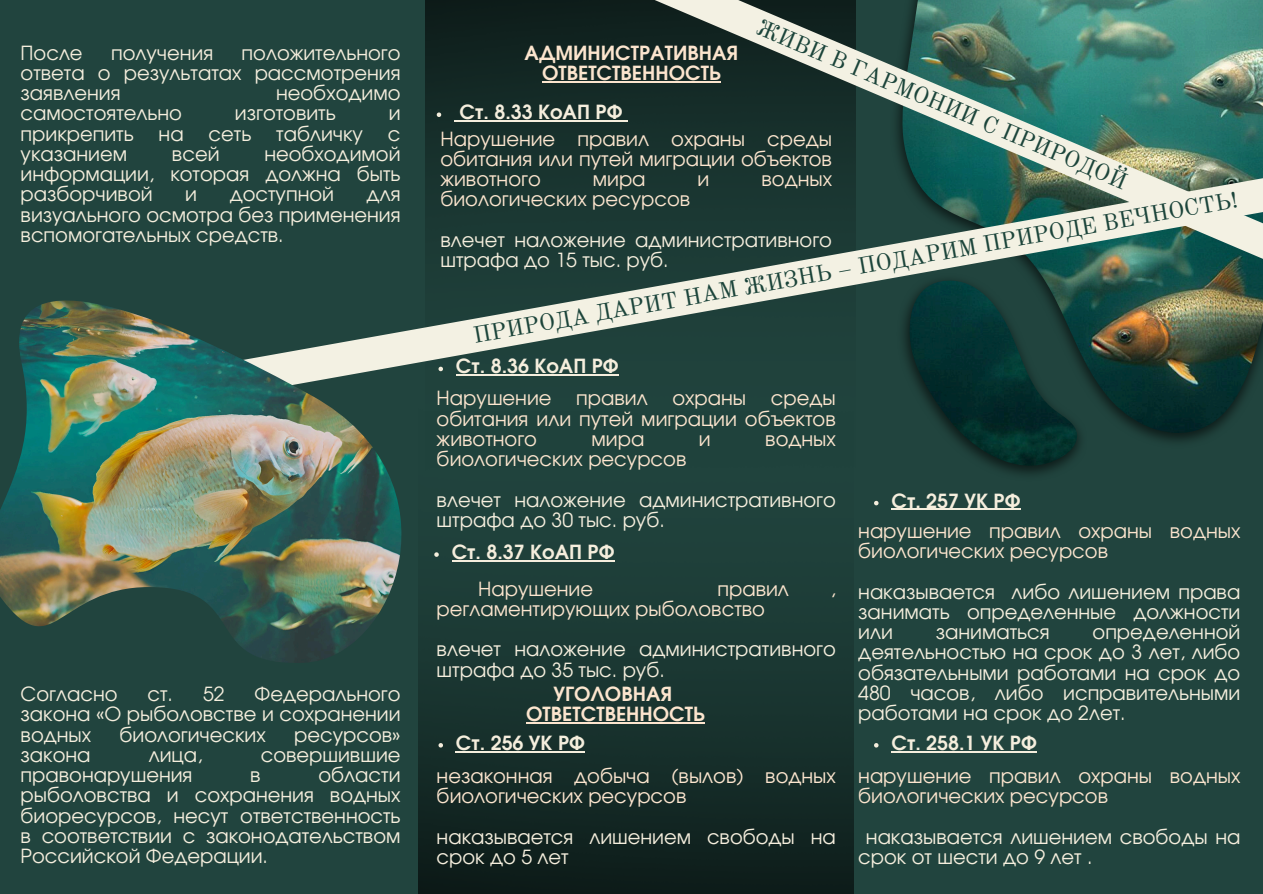
<style>
.page{position:relative;width:1263px;height:894px;background:#fff}
.page>*{position:absolute;margin:0;border:0;box-sizing:border-box;transform-origin:0 0}
.t1{font:22.8px "Old Standard";color:#1b443a}
.t2{font:19.5px/20.2px "Evolventa";color:#f5eedd;text-align:justify}
.t3{font:19.5px/20.2px "Evolventa";color:#fce5ce}
.t4{font:700 19.5px "Evolventa";color:#f5eedd}
.t5{font:700 19.5px/20.2px "Evolventa";color:#fce5ce;text-align:center}
</style>
<div class="page">
<div style="left:0;top:0;width:1263px;height:893px;background:#21443e"></div>
<img style="left:419px;top:556px;width:435px;height:337px">
<img style="left:426px;top:0;width:168px;height:165px">
<svg style="left:594px;top:0;width:669px;height:165px;background:#466d63"></svg>
<svg style="left:401px;top:165px;width:862px;height:237px"></svg>
<img style="left:0;top:300px;width:401px;height:362px">
<svg style="left:434px;top:552px;width:5px;height:4px"></svg>
<hr style="left:452px;top:560px;width:163px;height:1px;background:#f5eedd">
<svg style="left:437px;top:112px;width:4px;height:5px"></svg>
<hr style="left:460px;top:120px;width:162px;height:1px;background:#f5eedd">
<hr style="left:542px;top:81px;width:179px;height:1px;background:#fce5ce">
<svg style="left:438px;top:366px;width:5px;height:5px"></svg>
<hr style="left:456px;top:374px;width:163px;height:1px;background:#f5eedd">
<hr style="left:526px;top:722px;width:179px;height:1px;background:#fce5ce">
<svg style="left:438px;top:742px;width:5px;height:5px"></svg>
<hr style="left:456px;top:750px;width:129px;height:1px;background:#f5eedd">
<svg style="left:874px;top:743px;width:4px;height:4px"></svg>
<hr style="left:891px;top:750px;width:146px;height:1px;background:#f5eedd">
<svg style="left:874px;top:500px;width:4px;height:5px"></svg>
<hr style="left:891px;top:508px;width:129px;height:1px;background:#f5eedd">
<p class="t2" style="left:21px;top:44px;width:64px">После</p>
<p class="t2" style="left:111px;top:44px;width:104px">получения</p>
<p class="t2" style="left:21px;top:44px;width:381px;text-indent:221px">положительного ответа о результатах рассмотрения заявления</p>
<p class="t2" style="left:276px;top:84px;width:126px">необходимо</p>
<p class="t2" style="left:21px;top:104px;width:163px">самостоятельно</p>
<p class="t2" style="left:235px;top:104px;width:102px">изготовить</p>
<p class="t2" style="left:389px;top:104px;width:13px">и</p>
<p class="t2" style="left:21px;top:125px;width:115px">прикрепить</p>
<p class="t2" style="left:159px;top:125px;width:27px">на</p>
<p class="t2" style="left:209px;top:125px;width:44px">сеть</p>
<p class="t2" style="left:276px;top:125px;width:88px">табличку</p>
<p class="t2" style="left:388px;top:125px;width:14px">с</p>
<p class="t2" style="left:21px;top:145px;width:108px">указанием</p>
<p class="t2" style="left:172px;top:145px;width:49px">всей</p>
<p class="t2" style="left:21px;top:145px;width:381px;text-indent:244px">необходимой информации, которая должна быть разборчивой</p>
<p class="t2" style="left:185px;top:185px;width:13px">и</p>
<p class="t2" style="left:230px;top:185px;width:106px">доступной</p>
<p class="t2" style="left:21px;top:185px;width:381px;text-indent:346px">для визуального осмотра без применения вспомогательных средств.</p>
<p class="t2" style="left:21px;top:685px;width:98px">Согласно</p>
<p class="t2" style="left:148px;top:685px;width:79px">ст. 52</p>
<p class="t2" style="left:21px;top:685px;width:381px;text-indent:234px">Федерального закона «О рыболовстве и сохранении водных</p>
<p class="t2" style="left:119px;top:725px;width:148px">биологических</p>
<p class="t2" style="left:294px;top:725px;width:108px">ресурсов»</p>
<p class="t2" style="left:21px;top:745px;width:71px">закона</p>
<p class="t2" style="left:149px;top:745px;width:55px">лица,</p>
<p class="t2" style="left:261px;top:745px;width:141px">совершившие</p>
<p class="t2" style="left:21px;top:766px;width:173px">правонарушения</p>
<p class="t2" style="left:250px;top:766px;width:12px">в</p>
<p class="t2" style="left:21px;top:766px;width:381px;text-indent:298px">области рыболовства и сохранения водных биоресурсов, несут ответственность в соответствии с законодательством Российской Федерации.</p>
<p class="t1" style="left:763px;top:13px;width:402px;rotate:23deg">ЖИВИ В ГАРМОНИИ С ПРИРОДОЙ</p>
<p class="t1" style="left:471px;top:321px;width:777px;rotate:-10deg">ПРИРОДА ДАРИТ НАМ ЖИЗНЬ – ПОДАРИМ ПРИРОДЕ ВЕЧНОСТЬ!</p>
<p class="t5" style="left:525px;top:44px;width:215px">АДМИНИСТРАТИВНАЯ<br>ОТВЕТСТВЕННОСТЬ</p>
<p class="t4" style="left:460px;top:104px;width:164px">Ст. 8.33 КоАП РФ</p>
<h1 class="t3" style="left:440px;top:129px;width:393px;text-align:justify">Нарушение правил охраны среды обитания или путей миграции объектов животного</h1>
<h1 class="t3" style="left:593px;top:170px;width:54px">мира</h1>
<h1 class="t3" style="left:698px;top:170px;width:13px">и</h1>
<h1 class="t3" style="left:761px;top:170px;width:72px">водных</h1>
<h1 class="t3" style="left:440px;top:190px;width:251px">биологических ресурсов</h1>
<p class="t2" style="left:440px;top:231px;width:393px">влечет наложение административного штрафа до 15 тыс. руб.</p>
<p class="t4" style="left:456px;top:358px;width:164px">Ст. 8.36 КоАП РФ</p>
<p class="t3" style="left:437px;top:389px;width:116px">Нарушение</p>
<p class="t3" style="left:576px;top:389px;width:73px">правил</p>
<p class="t3" style="left:672px;top:389px;width:75px">охраны</p>
<p class="t3" style="left:437px;top:389px;width:401px;text-align:justify;text-indent:334px">среды обитания или путей миграции объектов животного</p>
<p class="t3" style="left:592px;top:430px;width:54px">мира</p>
<p class="t3" style="left:699px;top:430px;width:13px">и</p>
<p class="t3" style="left:765px;top:430px;width:72px">водных</p>
<p class="t3" style="left:437px;top:450px;width:251px">биологических ресурсов</p>
<p class="t2" style="left:437px;top:490px;width:401px">влечет наложение административного штрафа до 30 тыс. руб.</p>
<p class="t4" style="left:452px;top:543px;width:164px">Ст. 8.37 КоАП РФ</p>
<p class="t3" style="left:478px;top:579px;width:116px">Нарушение</p>
<p class="t3" style="left:717px;top:579px;width:73px">правил</p>
<p class="t3" style="left:830px;top:579px;width:7px">,</p>
<p class="t3" style="left:437px;top:599px;width:330px">регламентирующих рыболовство</p>
<p class="t2" style="left:437px;top:640px;width:401px">влечет наложение административного штрафа до 35 тыс. руб.</p>
<p class="t5" style="left:526px;top:684px;width:180px">УГОЛОВНАЯ<br>ОТВЕТСТВЕННОСТЬ</p>
<p class="t4" style="left:456px;top:734px;width:131px">Ст. 256 УК РФ</p>
<h2 class="t3" style="left:437px;top:766px;width:401px">незаконная добыча (вылов) водных биологических ресурсов</h2>
<p class="t2" style="left:437px;top:827px;width:401px">наказывается лишением свободы на срок до 5 лет</p>
<p class="t4" style="left:891px;top:492px;width:131px">Ст. 257 УК РФ</p>
<p class="t3" style="left:858px;top:521px;width:384px">нарушение правил охраны водных биологических ресурсов</p>
<p class="t2" style="left:858px;top:582px;width:384px">наказывается либо лишением права занимать определенные должности или</p>
<p class="t2" style="left:858px;top:623px;width:384px;text-indent:234px">определенной деятельностью на срок до 3 лет, либо обязательными работами на срок до 480 часов, либо исправительными работами на срок до 2лет.</p>
<p class="t2" style="left:936px;top:623px;width:115px">заниматься</p>
<p class="t4" style="left:891px;top:734px;width:147px">Ст. 258.1 УК РФ</p>
<p class="t3" style="left:858px;top:766px;width:384px">нарушение правил охраны водных биологических ресурсов</p>
<p class="t2" style="left:858px;top:827px;width:384px;text-indent:8px">наказывается лишением свободы на срок от шести до 9 лет .</p>
</div>
